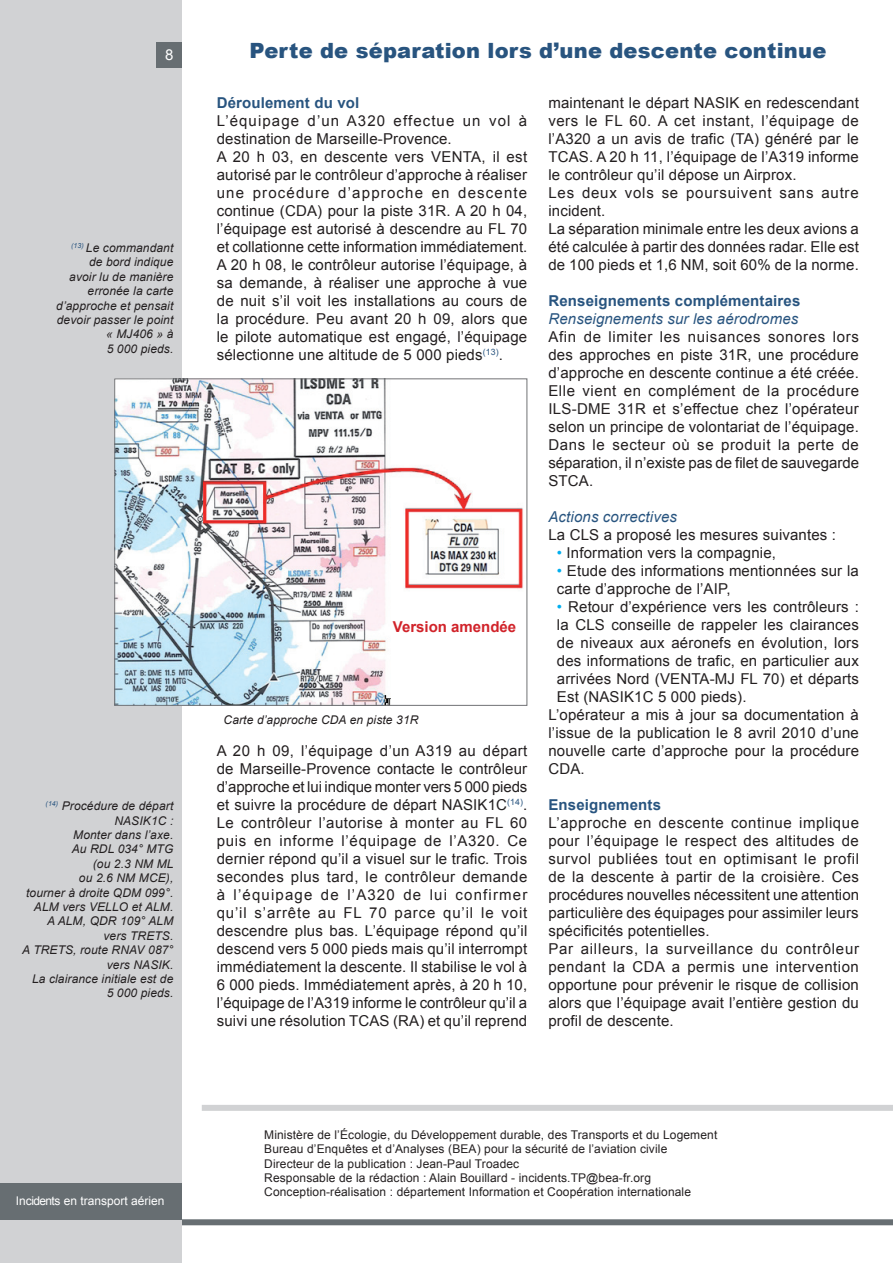
<style>
.page{position:relative;width:893px;height:1263px;background:#fff}
.page>*{position:absolute;margin:0;border:0;box-sizing:border-box;transform-origin:0 0}
.t1{font:900 21px "Arial";letter-spacing:.01em;color:#28547f}
.t2{font:15px/18px "Arial";letter-spacing:.01em;color:#231f20}
.t3{font:700 15px "Arial";letter-spacing:.01em;color:#28547f}
.t4{font:italic 15px "Arial";letter-spacing:.01em;color:#28547f}
.t5{font:700 15px "Arial";color:#d1232a}
.t6{font:15px "Arial";color:#fff}
.t7{font:italic 12px/14.4px "Arial";letter-spacing:.01em;color:#231f20;text-align:right}
.t8{font:12px/14.4px "Arial";letter-spacing:.01em;color:#231f20}
.t9{font:12px "Arial";color:#fff}
.s1{color:#00aeef}
</style>
<div class="page">
<div style="left:0;top:1219px;width:893px;height:6px;background:#676e72"></div>
<div style="left:0;top:0;width:182px;height:1263px;background:#d1d2d4"></div>
<div style="left:0;top:1183px;width:182px;height:36px;background:#676e72"></div>
<div style="left:202px;top:1105px;width:691px;height:6px;background:#d1d2d4"></div>
<div style="left:156px;top:43px;width:26px;height:25px;background:#676e72"></div>
<img style="left:116px;top:380px;width:407px;height:324px">
<div style="left:114px;top:378px;width:413px;height:328px;border:1px solid #717275"></div>
<div style="left:393px;top:621px;width:127px;height:17px;background:#fff"></div>
<p class="t6" style="left:165px;top:45px;width:10px">8</p>
<p class="t7" style="left:56px;top:241px;width:119px"><sup>(13)</sup> Le commandant de bord indique<br>avoir lu de manière erronée la carte d’approche et pensait devoir passer le point « MJ406 » à<br>5 000 pieds.</p>
<p class="t7" style="left:22px;top:799px;width:153px"><sup>(14)</sup> Procédure de départ<br>NASIK1C :<br>Monter dans l’axe.<br>Au RDL 034° MTG<br>(ou 2.3 NM ML<br>ou 2.6 NM MCE),<br>tourner à droite QDM 099°.<br>ALM vers VELLO et ALM.<br>A ALM, QDR 109° ALM vers TRETS.<br>A TRETS, route RNAV 087° vers NASIK.<br>La clairance initiale est de<br>5 000 pieds.</p>
<p class="t9" style="left:16px;top:1192px;width:150px">i ncidents en transport aérien</p>
<h1 class="t1" style="left:249px;top:35px;width:578px">Perte de séparation lors d’une descente continue</h1>
<p class="t3" style="left:217px;top:93px;width:144px">Déroulement du vol</p>
<p class="t2" style="left:217px;top:112px;width:312px">L’équipage d’un A320 effectue un vol à destination de Marseille-Provence.<br>A 20 h 03, en descente vers VENTA, il est autorisé par le contrôleur d’approche à réaliser une procédure d’approche en descente continue (CDA) pour la piste 31R. A 20 h 04, l’équipage est autorisé à descendre au FL 70 et collationne cette information immédiatement.<br>A 20 h 08, le contrôleur autorise l’équipage, à sa demande, à réaliser une approche à vue de nuit s’il voit les installations au cours de la procédure. Peu avant 20 h 09, alors que le pilote automatique est engagé, l’équipage sélectionne une altitude de 5 000 pieds<sup>(13)</sup>.</p>
<p class="t2" style="left:548px;top:94px;width:312px">maintenant le départ NASIK en redescendant vers le FL 60. A cet instant, l’équipage de l’A320 a un avis de trafic (TA) généré par le TCAS. A 20 h 11, l’équipage de l’A319 informe le contrôleur qu’il dépose un Airprox.<br>Les deux vols se poursuivent sans autre incident.<br>La séparation minimale entre les deux avions a été calculée à partir des données radar. Elle est de 100 pieds et 1,6 NM, soit 60% de la norme.</p>
<p class="t3" style="left:548px;top:291px;width:253px">Renseignements complémentaires</p>
<p class="t4" style="left:548px;top:309px;width:251px">Renseignements sur les aérodromes</p>
<p class="t2" style="left:548px;top:328px;width:312px;text-align:justify">Afin de limiter les nuisances sonores lors des approches en piste 31R, une procédure d’approche en descente continue a été créée.<br>Elle vient en complément de la procédure ILS-DME 31R et s’effectue chez l’opérateur selon un principe de volontariat de l’équipage.<br>Dans le secteur où se produit la perte de séparation, il n’existe pas de filet de sauvegarde STCA.</p>
<p class="t4" style="left:548px;top:507px;width:130px">Actions correctives</p>
<p class="t2" style="left:548px;top:526px;width:289px">La CLS a proposé les mesures suivantes :</p>
<p class="t2" style="left:557px;top:544px;width:221px"><span class="s1">•</span> Information vers la compagnie,</p>
<p class="t2" style="left:557px;top:562px;width:303px"><span class="s1">•</span> Etude des informations mentionnées sur la carte d’approche de l’AIP,</p>
<p class="t2" style="left:557px;top:598px;width:303px"><span class="s1">•</span> Retour d’expérience vers les contrôleurs :</p>
<p class="t2" style="left:557px;top:616px;width:304px">la CLS conseille de rappeler les clairances</p>
<p class="t2" style="left:557px;top:634px;width:304px">de niveaux aux aéronefs en évolution, lors</p>
<p class="t2" style="left:557px;top:652px;width:303px">des informations de trafic, en particulier aux</p>
<p class="t2" style="left:557px;top:670px;width:304px">arrivées Nord (VENTA-MJ FL 70) et départs</p>
<p class="t2" style="left:557px;top:688px;width:191px">Est (NASIK1C 5 000 pieds).</p>
<p class="t2" style="left:548px;top:706px;width:312px">L’opérateur a mis à jour sa documentation à</p>
<p class="t2" style="left:548px;top:724px;width:312px">l’issue de la publication le 8 avril 2010 d’une</p>
<p class="t2" style="left:548px;top:742px;width:312px">nouvelle carte d’approche pour la procédure</p>
<p class="t2" style="left:548px;top:760px;width:38px">CDA.</p>
<p class="t3" style="left:548px;top:795px;width:114px">Enseignements</p>
<p class="t2" style="left:548px;top:814px;width:312px">L’approche en descente continue implique pour l’équipage le respect des altitudes de survol publiées tout en optimisant le profil de la descente à partir de la croisière. Ces procédures nouvelles nécessitent une attention particulière des équipages pour assimiler leurs spécificités potentielles.<br>Par ailleurs, la surveillance du contrôleur pendant la CDA a permis une intervention opportune pour prévenir le risque de collision alors que l’équipage avait l’entière gestion du profil de descente.</p>
<p class="t5" style="left:393px;top:616px;width:125px">Version amendée</p>
<p class="t7" style="left:224px;top:712px;width:196px">Carte d’approche CDA en piste 31R</p>
<p class="t2" style="left:217px;top:742px;width:312px;text-align:justify">A 20 h 09, l’équipage d’un A319 au départ de Marseille-Provence contacte le contrôleur d’approche et lui indique monter vers 5 000 pieds et suivre la procédure de départ NASIK1C<sup>(14)</sup>.<br>Le contrôleur l’autorise à monter au FL 60 puis en informe l’équipage de l’A320. Ce dernier répond qu’il a visuel sur le trafic. Trois secondes plus tard, le contrôleur demande à l’équipage de l’A320 de lui confirmer qu’il s’arrête au FL 70 parce qu’il le voit descendre plus bas. L’équipage répond qu’il descend vers 5 000 pieds mais qu’il interrompt immédiatement la descente. Il stabilise le vol à 6 000 pieds. Immédiatement après, à 20 h 10, l’équipage de l’A319 informe le contrôleur qu’il a suivi une résolution TCAS (RA) et qu’il reprend</p>
<p class="t8" style="left:264px;top:1127px;width:455px">Ministère de l’écologie, du Développement durable, des Transports et du Logement Bureau d’Enquêtes et d’Analyses (BEA) pour la sécurité de l’aviation civile Directeur de la publication : Jean-Paul Troadec<br>Responsable de la rédaction : Alain Bouillard - incidents.TP@bea-fr.org Conception-réalisation : département Information et Coopération internationale</p>
</div>
